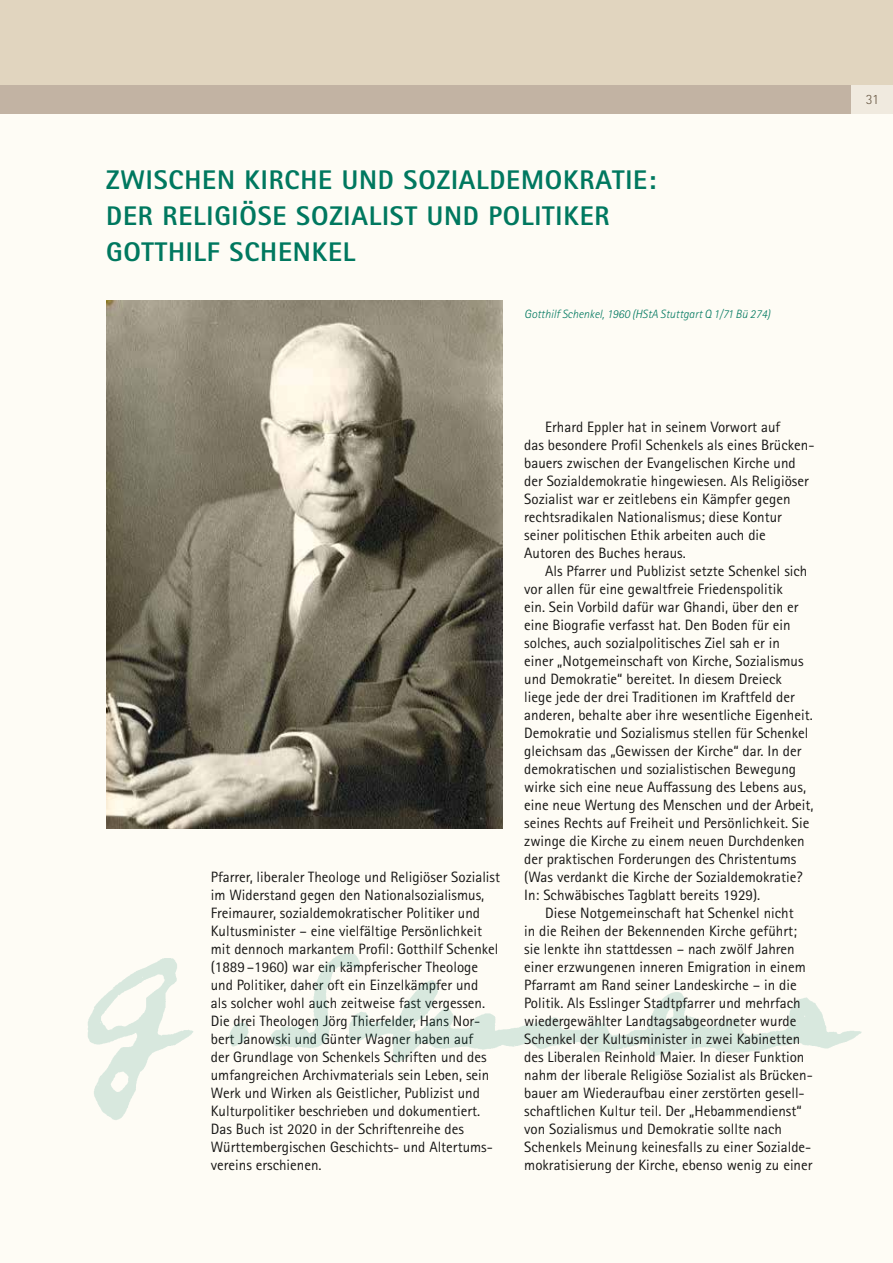
<style>
.page{position:relative;width:893px;height:1263px;background:#fff}
.page>*{position:absolute;margin:0;border:0;box-sizing:border-box;transform-origin:0 0}
.t1{font:800 27px/36px "Rotis Sans Serif Pro";letter-spacing:.03em;color:#00785f}
.t2{font:15px/18px "Rotis Sans Serif Pro";color:#181716}
.t3{font:300 14.25px "Rotis Sans Serif Pro";color:#6c5c48}
.t4{font:italic 300 12px "Rotis Sans Serif Pro";color:#00785f}
</style>
<div class="page">
<div style="left:0;top:90px;width:893px;height:1173px;background:#fefcf5"></div>
<div style="left:0;top:0;width:893px;height:108px;background:#e1d5bf"></div>
<div style="left:0;top:85px;width:893px;height:29px;background:#c2b3a3"></div>
<div style="left:852px;top:85px;width:41px;height:29px;background:#f0eadf"></div>
<img style="left:106px;top:301px;width:397px;height:527px">
<img style="left:88px;top:953px;width:774px;height:167px">
<h1 class="t1" style="left:106px;top:162px;width:551px">ZWISCHEN KIRCHE UND SOZIALDEMOKRATIE:<br>DER RELIGIÖSE SOZIALIST UND POLITIKER<br>GOTTHILF SCHENKEL</h1>
<p class="t4" style="left:524px;top:307px;width:248px">Gotthilf Schenkel, 1960 (HStA Stuttgart Q 1/71 Bü 274)</p>
<p class="t2" style="left:211px;top:868px;width:291px">Pfarrer, liberaler Theologe und Religiöser Sozialist im Widerstand gegen den Nationalsozialismus, Freimaurer, sozialdemokratischer Politiker und Kultusminister – eine vielfältige Persönlichkeit mit dennoch markantem Profil: Gotthilf Schenkel (1889–1960) war ein kämpferischer Theologe und Politiker, daher oft ein Einzelkämpfer und<br>als solcher wohl auch zeitweise fast vergessen.<br>Die drei Theologen Jörg Thierfelder, Hans Nor&shy;bert Janowski und Günter Wagner haben auf<br>der Grundlage von Schenkels Schriften und des umfangreichen Archivmaterials sein Leben, sein Werk und Wirken als Geistlicher, Publizist und Kulturpolitiker beschrieben und dokumentiert.<br>Das Buch ist 2020 in der Schriftenreihe des Württembergischen Geschichts- und Altertums&shy;vereins erschienen.</p>
<p class="t2" style="left:524px;top:418px;width:292px;text-indent:21px">Erhard Eppler hat in seinem Vorwort auf<br>das besondere Profil Schenkels als eines Brücken&shy;bauers zwischen der Evangelischen Kirche und der Sozialdemokratie hingewiesen. Als Religiöser Sozialist war er zeitlebens ein Kämpfer gegen rechtsradikalen Nationalismus; diese Kontur seiner politischen Ethik arbeiten auch die Autoren des Buches heraus.</p>
<p class="t2" style="left:524px;top:562px;width:291px;text-indent:21px">Als Pfarrer und Publizist setzte Schenkel sich vor allen für eine gewaltfreie Friedenspolitik<br>ein. Sein Vorbild dafür war Ghandi, über den er eine Biografie verfasst hat. Den Boden für ein solches, auch sozialpolitisches Ziel sah er in<br>einer „Notgemeinschaft von Kirche, Sozialismus und Demokratie“ bereitet. In diesem Dreieck<br>liege jede der drei Traditionen im Kraftfeld der anderen, behalte aber ihre wesentliche Eigenheit.<br>Demokratie und Sozialismus stellen für Schenkel gleichsam das „Gewissen der Kirche“ dar. In der demokratischen und sozialistischen Bewegung wirke sich eine neue Auffassung des Lebens aus, eine neue Wertung des Menschen und der Arbeit, seines Rechts auf Freiheit und Persönlichkeit. Sie zwinge die Kirche zu einem neuen Durchdenken der praktischen Forderungen des Christentums (Was verdankt die Kirche der Sozialdemokratie?<br>In: Schwäbisches Tagblatt bereits 1929).</p>
<p class="t2" style="left:524px;top:904px;width:290px;text-indent:21px">Diese Notgemeinschaft hat Schenkel nicht<br>in die Reihen der Bekennenden Kirche geführt; sie lenkte ihn stattdessen – nach zwölf Jahren einer erzwungenen inneren Emigration in einem Pfarramt am Rand seiner Landeskirche – in die Politik. Als Esslinger Stadtpfarrer und mehrfach wiedergewählter Landtagsabgeordneter wurde Schenkel der Kultusminister in zwei Kabinetten des Liberalen Reinhold Maier. In dieser Funktion nahm der liberale Religiöse Sozialist als Brücken&shy;bauer am Wiederaufbau einer zerstörten gesell&shy;schaftlichen Kultur teil. Der „Hebammendienst“ von Sozialismus und Demokratie sollte nach Schenkels Meinung keinesfalls zu einer Sozialde&shy;mokratisierung der Kirche, ebenso wenig zu einer</p>
<p class="t3" style="left:866px;top:91px;width:15px">31</p>
</div>
